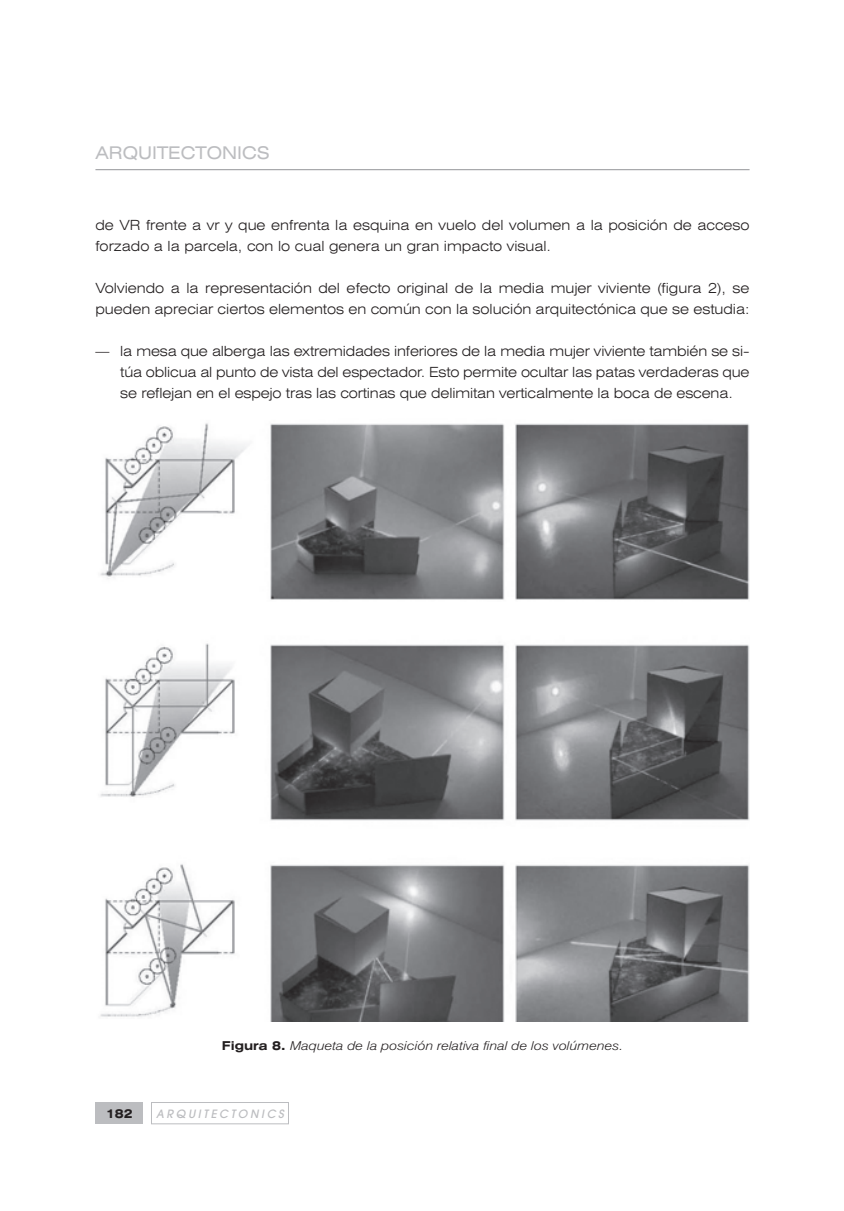
<style>
.page{position:relative;width:844px;height:1211px;background:#fff}
.page>*{position:absolute;margin:0;border:0;box-sizing:border-box;transform-origin:0 0}
.t1{font:expanded 17.5px "Swiss 721 BT";color:#bcbdc0}
.t2{font:300 expanded 14px/21px "Swiss 721 BT";color:#231f20}
.t3{font:italic 300 12.25px "Swiss 721 BT";color:#231f20;scale:1.17 1}
.t4{font:700 expanded 12.25px "Swiss 721 BT";color:#231f20}
.t5{font:italic 500 11.38px "Avant Garde";letter-spacing:.23em;color:#bcbdc0}
.s1{font-weight:700;font-style:normal;font-stretch:expanded}
</style>
<div class="page">
<div style="left:95px;top:1103px;width:48px;height:21px;background:#bcbdc0"></div>
<div style="left:151px;top:1102px;width:138px;height:22px;border:1px solid #bcbdc0"></div>
<hr style="left:95px;top:169px;width:654px;height:1px;background:#939598">
<img style="left:100px;top:423px;width:649px;height:599px">
<p class="t1" style="left:95px;top:146px;width:176px">ARQUITECTONICS</p>
<p class="t2" style="left:95px;top:215px;width:655px">de VR frente a vr y que enfrenta la esquina en vuelo del volumen a la posición de acceso forzado a la parcela, con lo cual genera un gran impacto visual.</p>
<p class="t2" style="left:95px;top:278px;width:655px">Volviendo a la representación del efecto original de la media mujer viviente (figura 2), se pueden apreciar ciertos elementos en común con la solución arquitectónica que se estudia:</p>
<p class="t2" style="left:120px;top:341px;width:630px;text-align:justify;text-indent:-25px">— la mesa que alberga las extremidades inferiores de la media mujer viviente también se si&shy;túa oblicua al punto de vista del espectador. Esto permite ocultar las patas verdaderas que se reflejan en el espejo tras las cortinas que delimitan verticalmente la boca de escena.</p>
<p class="t3" style="left:222px;top:1041px;width:344px"><span class="s1">Figura 8.</span> Maqueta de la posición relativa final de los volúmenes.</p>
<p class="t4" style="left:106px;top:1108px;width:28px">182</p>
<p class="t5" style="left:156px;top:1109px;width:129px">ARQUITECTONICS</p>
</div>
